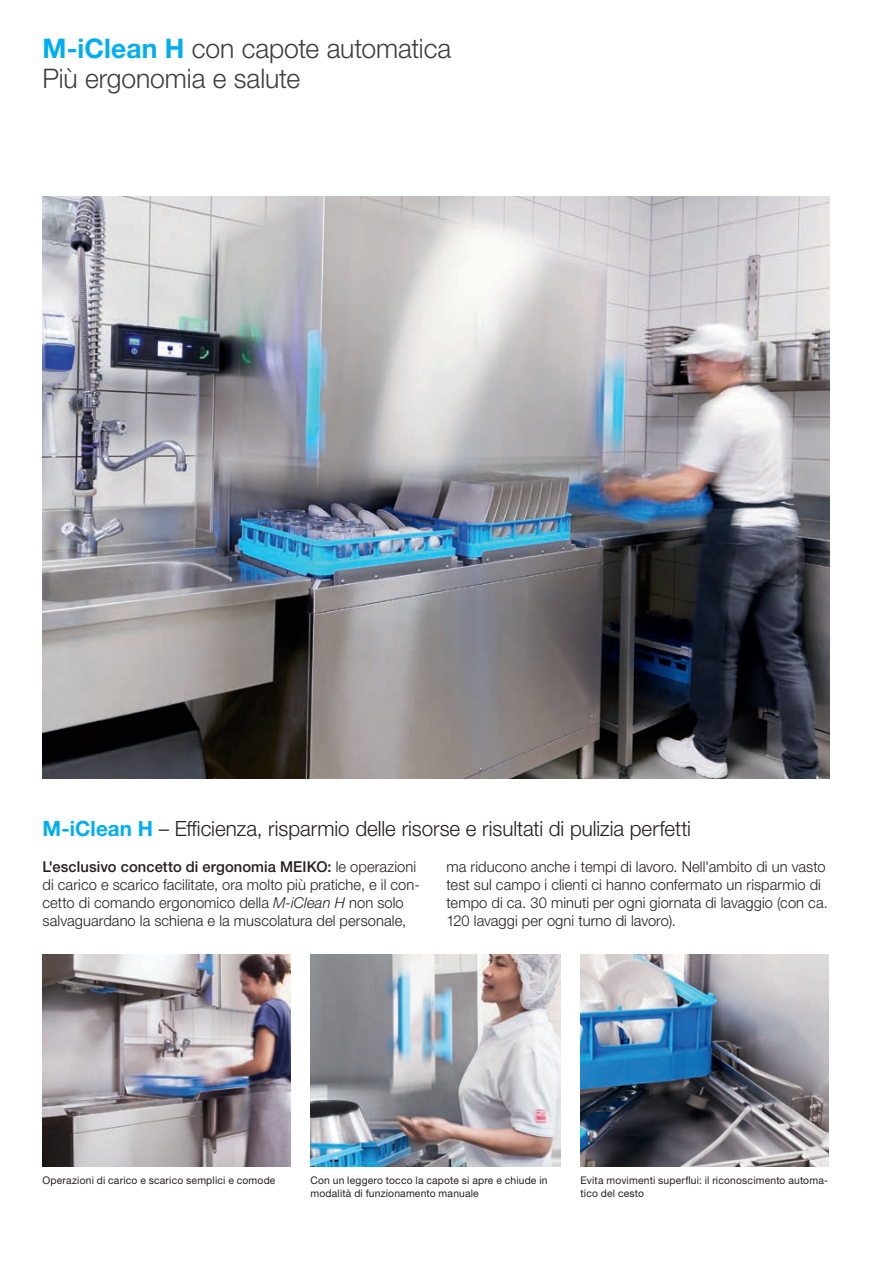
<style>
.page{position:relative;width:893px;height:1263px;background:#fff}
.page>*{position:absolute;margin:0;border:0;box-sizing:border-box;transform-origin:0 0}
.t1{font:300 27px/30px "Helvetica Neue LTW1 G";letter-spacing:-.005em;color:#3e3e3f}
.t2{font:300 21px "Helvetica Neue LTW1 G";letter-spacing:-.005em;color:#231f20}
.t3{font:300 15px/18px "Helvetica Neue LTW1 G";letter-spacing:.005em;color:#231f20}
.t4{font:10.5px/12.6px "Helvetica Neue LTW1 G";letter-spacing:.02em;color:#231f20}
.s1{font-weight:700;color:#00aeef}
.s2{font-weight:500}
.s3{font-style:italic}
</style>
<div class="page">
<img style="left:580px;top:954px;width:249px;height:213px">
<img style="left:43px;top:954px;width:248px;height:213px">
<img style="left:310px;top:954px;width:250px;height:213px">
<img style="left:43px;top:196px;width:786px;height:583px">
<h1 class="t1" style="left:43px;top:33px;width:410px"><span class="s1">M-iClean H</span> con capote automatica<br>Più ergonomia e salute</h1>
<h2 class="t2" style="left:43px;top:815px;width:650px"><span class="s1">M-iClean H</span> – Efficienza, risparmio delle risorse e risultati di pulizia perfetti</h2>
<p class="t3" style="left:43px;top:857px;width:379px"><span class="s2">L'esclusivo concetto di ergonomia MEIKO:</span> le operazioni di carico e scarico facilitate, ora molto più pratiche, e il con&shy;cetto di comando ergonomico della <span class="s3">M-iClean H</span> non solo salvaguardano la schiena e la muscolatura del personale,</p>
<p class="t3" style="left:446px;top:857px;width:383px">ma riducono anche i tempi di lavoro. Nell'ambito di un vasto test sul campo i clienti ci hanno confermato un risparmio di tempo di ca. 30 minuti per ogni giornata di lavaggio (con ca.<br>120 lavaggi per ogni turno di lavoro).</p>
<p class="t4" style="left:43px;top:1174px;width:234px">Operazioni di carico e scarico semplici e comode</p>
<p class="t4" style="left:311px;top:1174px;width:238px">Con un leggero tocco la capote si apre e chiude in modalità di funzionamento manuale</p>
<p class="t4" style="left:580px;top:1174px;width:249px">Evita movimenti superflui: il riconoscimento automa&shy;tico del cesto</p>
</div>
